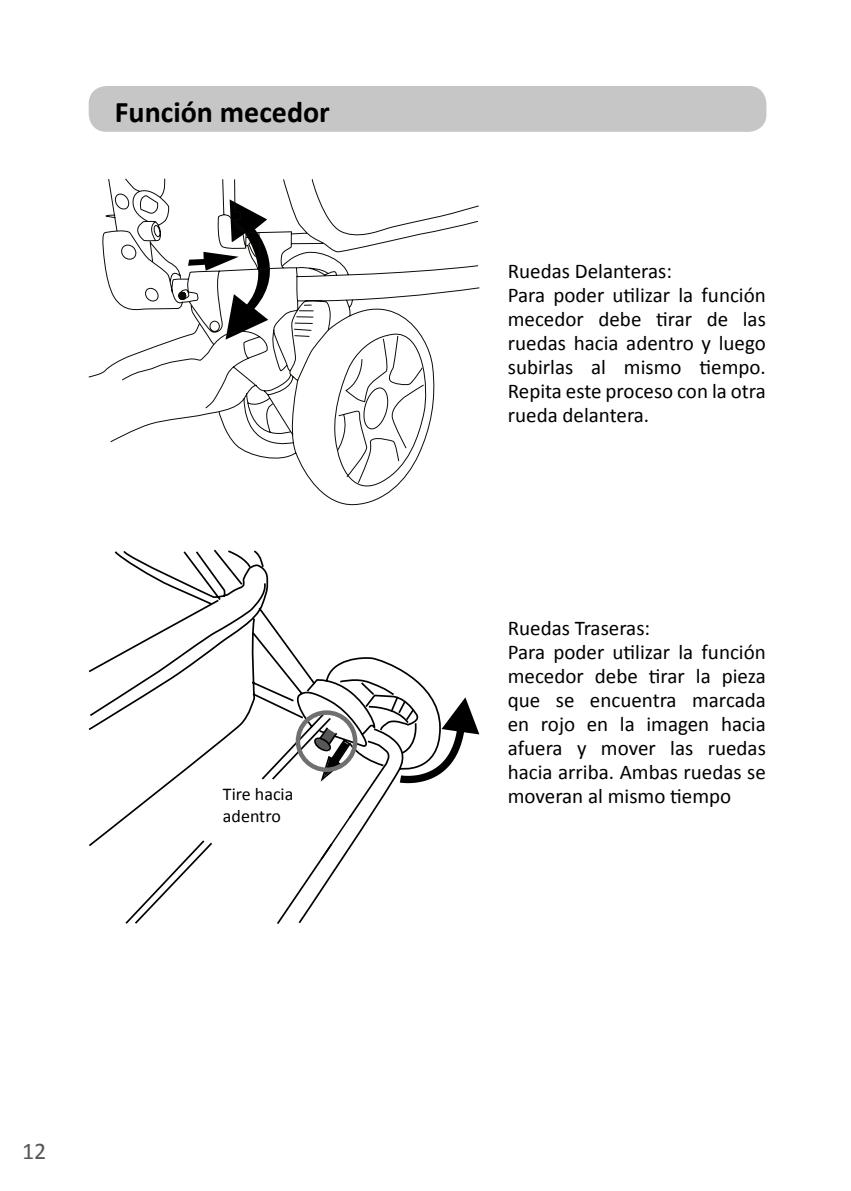
<style>
.page{position:relative;width:851px;height:1191px;background:#fff}
.page>*{position:absolute;margin:0;border:0;box-sizing:border-box;transform-origin:0 0}
.t1{font:700 30px "Calibri";color:#000}
.t2{font:24px "Calibri";color:#575756}
.t3{font:21px/24px "Calibri";color:#000}
.t4{font:18px "Calibri";color:#000}
</style>
<div class="page">
<div style="left:89px;top:86px;width:677px;height:46px;background:#c6c6c6;border-radius:18px"></div>
<svg style="left:88px;top:178px;width:392px;height:328px"></svg>
<svg style="left:178px;top:292px;width:246px;height:191px"></svg>
<svg style="left:88px;top:549px;width:343px;height:375px"></svg>
<svg style="left:389px;top:695px;width:90px;height:88px"></svg>
<svg style="left:314px;top:725px;width:38px;height:59px"></svg>
<div style="left:296px;top:710px;width:61px;height:62px;border:4px solid #706f6f;border-radius:50%"></div>
<svg style="left:320px;top:814px;width:32px;height:46px"></svg>
<h1 class="t1" style="left:115px;top:92px;width:216px">Función mecedor</h1>
<p class="t3" style="left:507px;top:259px;width:259px">Ruedas Delanteras:<br>Para poder utilizar la función mecedor debe tirar de las ruedas hacia adentro y luego subirlas al mismo tiempo.<br>Repita este proceso con la otra rueda delantera.</p>
<p class="t3" style="left:507px;top:616px;width:259px">Ruedas Traseras:<br>Para poder utilizar la función mecedor debe tirar la pieza que se encuentra marcada en rojo en la imagen hacia afuera y mover las ruedas hacia arriba. Ambas ruedas se</p>
<p class="t4" style="left:223px;top:783px;width:72px">Tire hacia</p>
<p class="t3" style="left:507px;top:784px;width:225px">moveran al mismo tiempo</p>
<p class="t4" style="left:223px;top:804px;width:59px">adentro</p>
<p class="t2" style="left:22px;top:1135px;width:26px">12</p>
</div>
